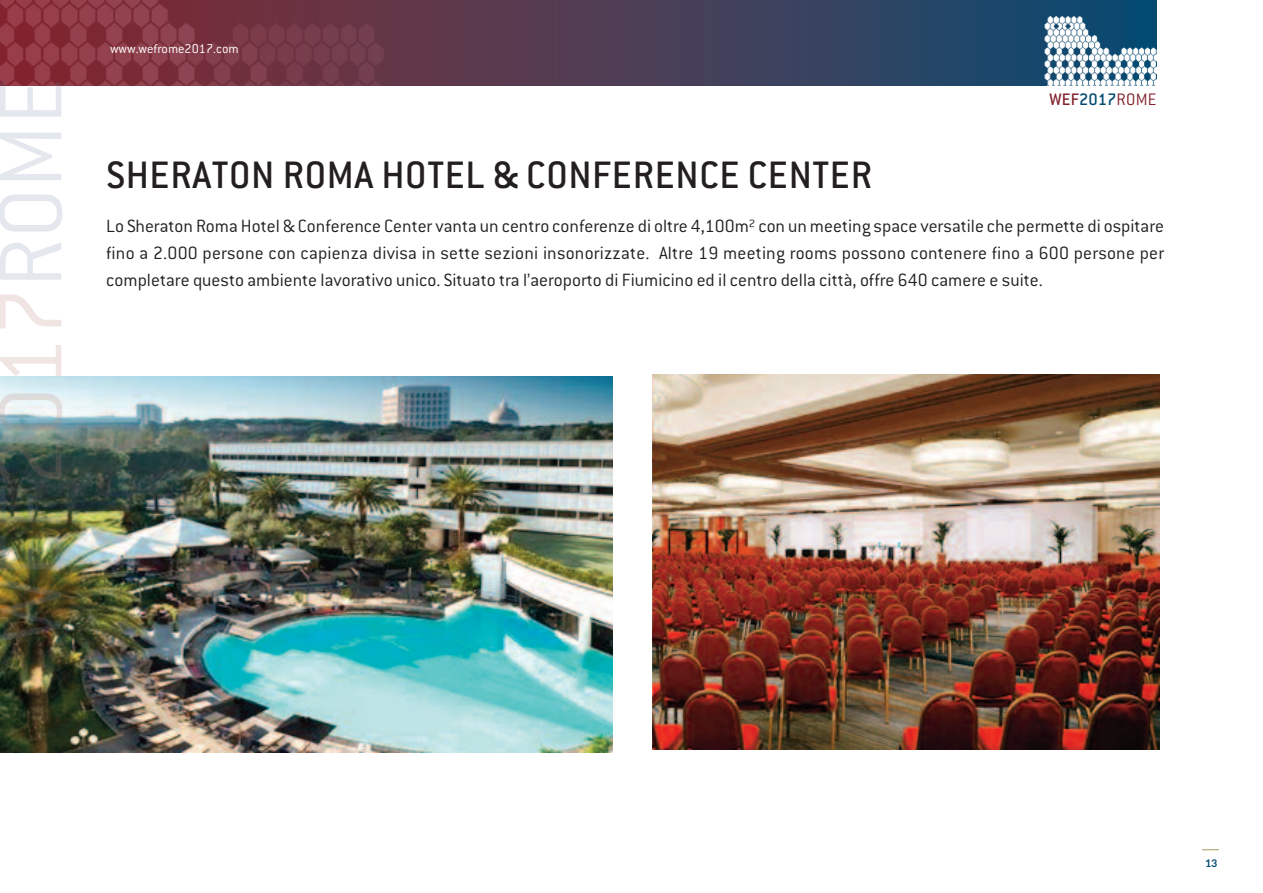
<style>
.page{position:relative;width:1263px;height:893px;background:#fff}
.page>*{position:absolute;margin:0;border:0;box-sizing:border-box;transform-origin:0 0}
.t1{font:300 97.5px "Conduit ITC";color:rgb(122 139 167/.2)}
.t2{font:500 42px "Conduit ITC";letter-spacing:.015em;color:#231f20}
.t3{font:300 19.5px/27px "Conduit ITC";color:#231f20;text-align:justify}
.t4{font:500 18.3px "Conduit ITC";letter-spacing:.005em;color:#024a72}
.t5{font:300 13.95px "Conduit ITC";color:#fff}
.t6{font:700 10.5px "Lato";color:#024a72}
.s1{color:rgb(181 127 118/.2)}
.s2{color:#82222c}
.s3{font-weight:300;color:#82222c}
</style>
<div class="page">
<svg style="left:1202px;top:849px;width:17px;height:1px"></svg>
<svg style="left:433px;top:0;width:724px;height:85px;background:#3d405b"></svg>
<img style="left:0;top:0;width:433px;height:85px">
<img style="left:1022px;top:17px;width:135px;height:68px">
<img style="left:653px;top:374px;width:506px;height:376px">
<img style="left:0;top:376px;width:612px;height:376px">
<h1 class="t1" style="left:-22px;top:643px;width:567px;rotate:-90deg">WEF<span class="s1">2017</span>ROME</h1>
<p class="t5" style="left:110px;top:41px;width:130px">www.wefrome2017.com</p>
<p class="t4" style="left:1049px;top:89px;width:109px"><span class="s2">WEF</span>2017<span class="s3">ROME</span></p>
<h2 class="t2" style="left:107px;top:151px;width:767px">SHERATON ROMA HOTEL &amp; CONFERENCE CENTER</h2>
<p class="t3" style="left:106px;top:212px;width:1059px">Lo Sheraton Roma Hotel&amp;Conference Center vanta un centro conferenze di oltre 4,100m² con un meeting space versatile che permette di ospitare fino a 2.000 persone con capienza divisa in sette sezioni insonorizzate. Altre 19 meeting rooms possono contenere fino a 600 persone per completare questo ambiente lavorativo unico. Situato tra l’aeroporto di Fiumicino ed il centro della città, offre 640 camere e suite.</p>
<p class="t6" style="left:1205px;top:857px;width:14px">13</p>
</div>
